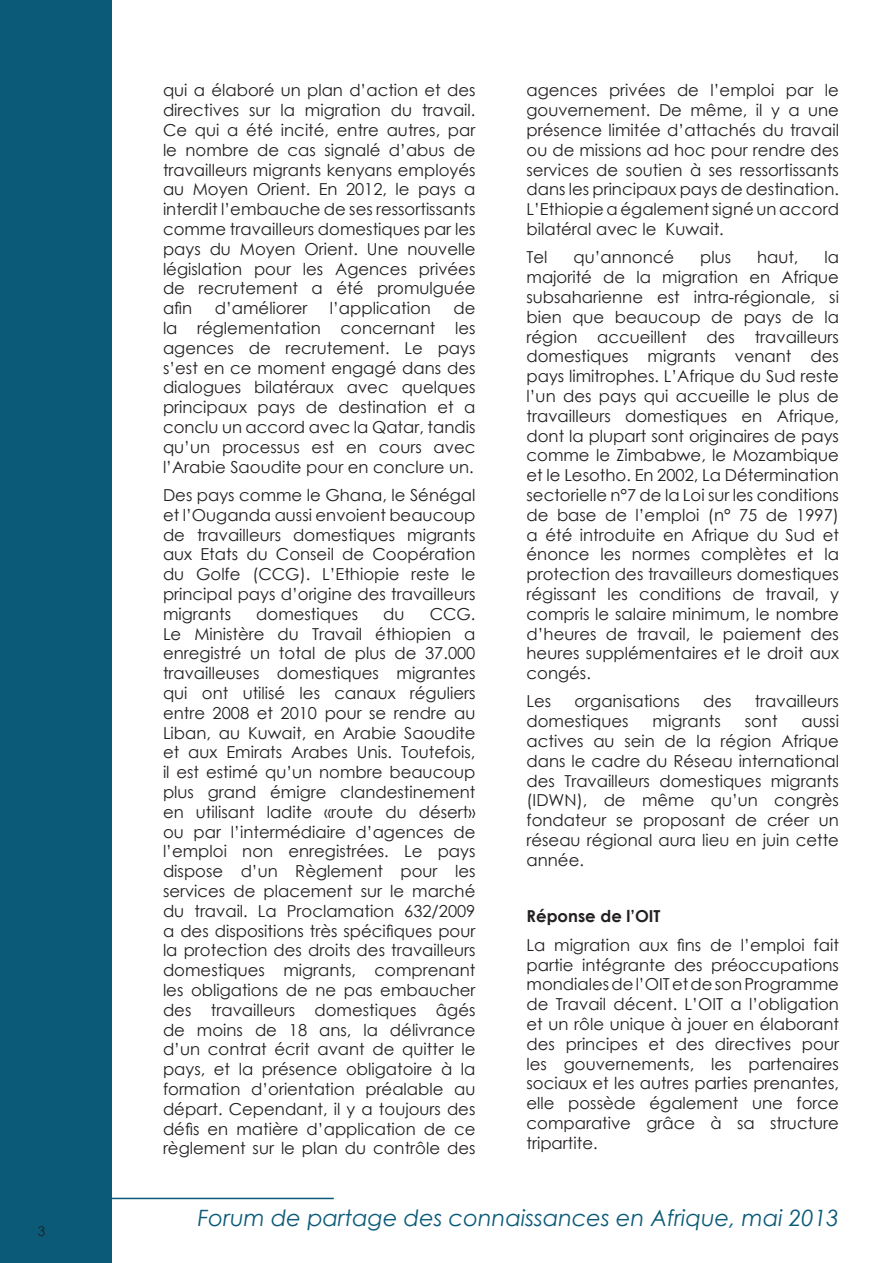
<style>
.page{position:relative;width:893px;height:1263px;background:#fff}
.page>*{position:absolute;margin:0;border:0;box-sizing:border-box;transform-origin:0 0}
.t1{font:italic 22.5px "Century Gothic";color:#0a5a78}
.t2{font:16.5px/19.8px "Century Gothic";color:#231f20;text-align:justify}
.t3{font:700 16.5px "Century Gothic";color:#231f20}
.t4{font:13.5px "Century Gothic";color:#231f20}
</style>
<div class="page">
<div style="left:0;top:0;width:112px;height:1263px;background:#0a5a78"></div>
<hr style="left:110px;top:1198px;width:224px;height:1px;background:#0a5a78">
<p class="t4" style="left:38px;top:1222px;width:9px">3</p>
<p class="t2" style="left:163px;top:80px;width:314px">qui a élaboré un plan d’action et des directives sur la migration du travail.<br>Ce qui a été incité, entre autres, par le nombre de cas signalé d’abus de travailleurs migrants kenyans employés au Moyen Orient. En 2012, le pays a interdit l’embauche de ses ressortissants comme travailleurs domestiques par les pays du Moyen Orient. Une nouvelle législation pour les Agences privées de recrutement a été promulguée afin</p>
<p class="t2" style="left:215px;top:298px;width:94px">d’améliorer</p>
<p class="t2" style="left:330px;top:298px;width:103px">l’application</p>
<p class="t2" style="left:163px;top:298px;width:314px;text-indent:290px">de la réglementation concernant les agences de recrutement. Le pays s’est en ce moment engagé dans des dialogues bilatéraux avec quelques principaux pays de destination et a conclu un accord avec la Qatar, tandis qu’un processus est en cours avec l’Arabie Saoudite pour en conclure un.</p>
<p class="t2" style="left:163px;top:485px;width:314px">Des pays comme le Ghana, le Sénégal et l’Ouganda aussi envoient beaucoup de travailleurs domestiques migrants aux Etats du Conseil de Coopération du Golfe (CCG). L’Ethiopie reste le principal pays d’origine des travailleurs migrants</p>
<p class="t2" style="left:256px;top:604px;width:104px">domestiques</p>
<p class="t2" style="left:383px;top:604px;width:23px">du</p>
<p class="t2" style="left:163px;top:604px;width:314px;text-indent:267px">CCG.<br>Le Ministère du Travail éthiopien a enregistré un total de plus de 37.000 travailleuses domestiques migrantes qui ont utilisé les canaux réguliers entre 2008 et 2010 pour se rendre au Liban, au Kuwait, en Arabie Saoudite et aux Emirats Arabes Unis. Toutefois, il est estimé qu’un nombre beaucoup plus grand émigre clandestinement en utilisant ladite «route du désert» ou par l’intermédiaire d’agences de l’emploi non enregistrées. Le pays dispose d’un Règlement pour les services de placement sur le marché du travail. La Proclamation 632/2009 a des dispositions très spécifiques pour la protection des droits des travailleurs domestiques migrants, comprenant les obligations de ne pas embaucher des travailleurs domestiques âgés de moins de 18 ans, la délivrance d’un contrat écrit avant de quitter le pays, et la présence obligatoire à la formation d’orientation préalable au départ. Cependant, il y a toujours des défis en matière d’application de ce règlement sur le plan du contrôle des</p>
<p class="t2" style="left:526px;top:80px;width:314px">agences privées de l’emploi par le gouvernement. De même, il y a une présence limitée d’attachés du travail ou de missions ad hoc pour rendre des services de soutien à ses ressortissants dans les principaux pays de destination.<br>L’Ethiopie a également signé un accord bilatéral avec le Kuwait.</p>
<p class="t2" style="left:526px;top:247px;width:23px">Tel</p>
<p class="t2" style="left:573px;top:247px;width:102px">qu’annoncé</p>
<p class="t2" style="left:700px;top:247px;width:32px">plus</p>
<p class="t2" style="left:757px;top:247px;width:43px">haut,</p>
<p class="t2" style="left:526px;top:247px;width:314px;text-indent:298px">la majorité de la migration en Afrique subsaharienne est intra-régionale, si bien que beaucoup de pays de la région accueillent des travailleurs domestiques migrants venant des pays limitrophes. L’Afrique du Sud reste l’un des pays qui accueille le plus de travailleurs domestiques en Afrique, dont la plupart sont originaires de pays comme le Zimbabwe, le Mozambique et le Lesotho. En 2002, La Détermination sectorielle n°7 de la Loi sur les conditions de base de l’emploi (n° 75 de 1997) a été introduite en Afrique du Sud et énonce les normes complètes et la protection des travailleurs domestiques régissant les conditions de travail, y compris le salaire minimum, le nombre d’heures de travail, le paiement des heures supplémentaires et le droit aux congés.</p>
<p class="t2" style="left:526px;top:691px;width:26px">Les</p>
<p class="t2" style="left:574px;top:691px;width:107px">organisations</p>
<p class="t2" style="left:703px;top:691px;width:30px">des</p>
<p class="t2" style="left:755px;top:691px;width:86px">travailleurs</p>
<p class="t2" style="left:526px;top:711px;width:104px">domestiques</p>
<p class="t2" style="left:653px;top:711px;width:70px">migrants</p>
<p class="t2" style="left:745px;top:711px;width:34px">sont</p>
<p class="t2" style="left:526px;top:711px;width:314px;text-indent:275px">aussi actives au sein de la région Afrique dans le cadre du Réseau international des Travailleurs domestiques migrants (IDWN), de même qu’un congrès fondateur se proposant de créer un réseau régional aura lieu en juin cette année.</p>
<p class="t3" style="left:526px;top:904px;width:135px">Réponse de l’OIT</p>
<p class="t2" style="left:526px;top:935px;width:314px">La migration aux fins de l’emploi fait partie intégrante des préoccupations mondiales de l’OIT et de son Programme de Travail décent. L’OIT a l’obligation et un rôle unique à jouer en élaborant des principes et des directives pour les gouvernements, les partenaires sociaux et les autres parties prenantes, elle possède également une force comparative grâce à sa structure tripartite.</p>
<p class="t1" style="left:198px;top:1202px;width:643px">Forum de partage des connaissances en Afrique, mai 2013</p>
</div>
